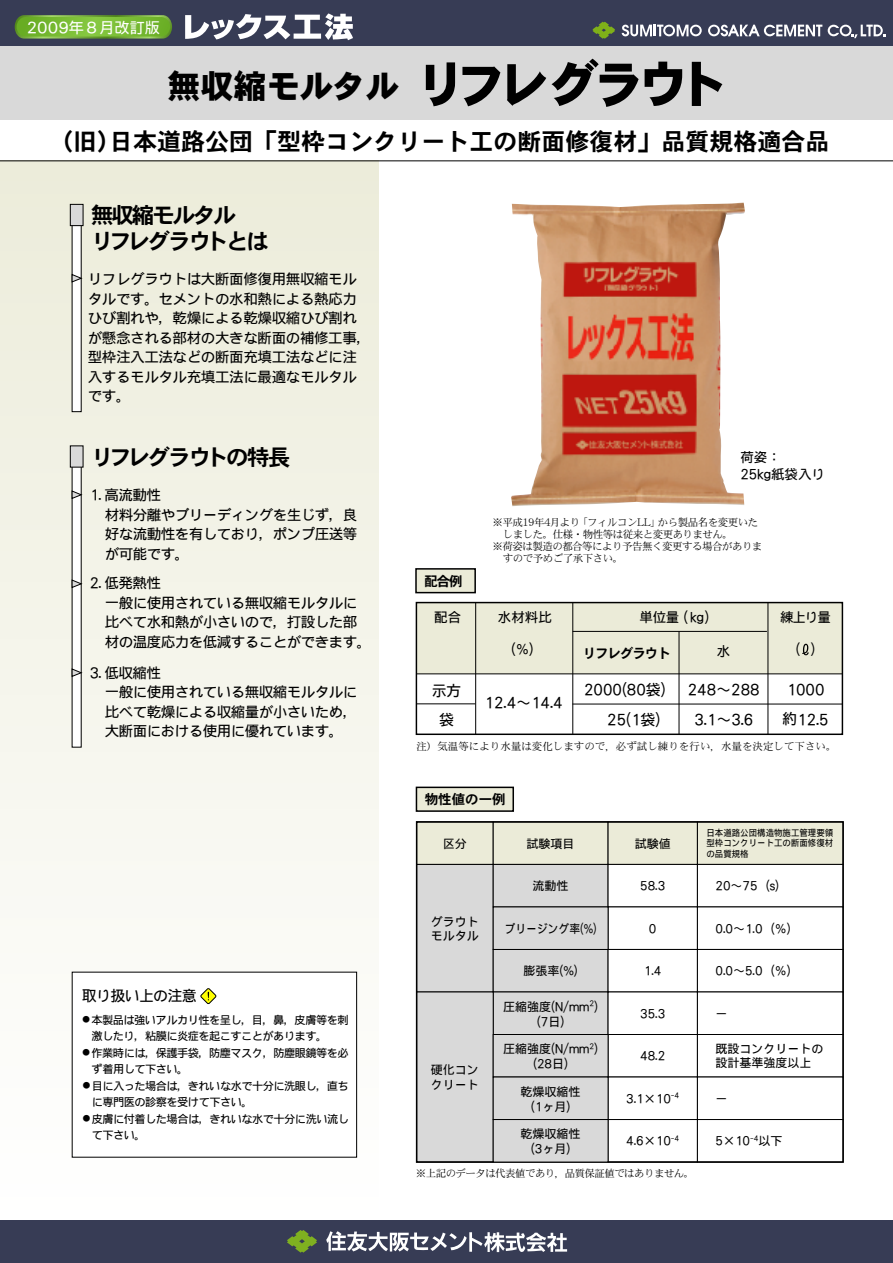
<style>
.page{position:relative;width:893px;height:1263px;background:#fff}
.page>*{position:absolute;margin:0;border:0;box-sizing:border-box;transform-origin:0 0}
.t1{font:33px "DFPHS Gothic CID W9";color:#000}
.t2{font:24px "DFPHS Gothic CID W7";color:#000}
.t3{font:22.2px/25.5px "DFPHS Gothic CID W7";letter-spacing:-.1em;color:#000}
.t4{font:15.15px "DFP Gothic PCID W5";color:#fff;scale:1.1 1}
.t5{font:15px "DFP Gothic PCID W5";color:#000}
.t6{font:15px "DFP Gothic PCID W5";letter-spacing:-.05em;color:#000}
.t7{font:14.25px/19.5px "DFP Gothic PCID W5";letter-spacing:-.04em;color:#000}
.t8{font:13.5px/16.5px "DFP Gothic PCID W5";color:#000}
.t9{font:13.5px "DFPHS Gothic CID W7";letter-spacing:-.08em;color:#000}
.t10{font:12px/15px "DFP Gothic PCID W5";color:#000}
.t11{font:12px "DFP Gothic PCID W5";color:#000;scale:.9 1}
.t12{font:11.25px/16.5px "DFP Gothic PCID W5";letter-spacing:-.05em;color:#000}
.t13{font:10.5px "DFPHS Mincho CID W3";letter-spacing:-.05em;color:#000}
.t14{font:10.5px "DFPHS Mincho CID W3";color:#000}
.t15{font:9px/10.5px "DFP Gothic PCID W5";color:#000;text-align:justify;scale:.94 1}
.s1{font-size:51px}
.s2{font-size:7.5px}
</style>
<div class="page">
<div style="left:0;top:161px;width:378px;height:1063px;background:linear-gradient(to bottom,#ececda,#fff)"></div>
<div style="left:0;top:1220px;width:892px;height:43px;background:#373c55"></div>
<svg style="left:326px;top:1231px;width:241px;height:22px"></svg>
<svg style="left:287px;top:1230px;width:30px;height:23px"></svg>
<div style="left:0;top:0;width:892px;height:51px;background:#373c55"></div>
<div style="left:0;top:47px;width:892px;height:73px;background:#d9d9d9"></div>
<svg style="left:592px;top:22px;width:23px;height:17px"></svg>
<svg style="left:621px;top:25px;width:80px;height:11px"></svg>
<svg style="left:708px;top:25px;width:177px;height:13px"></svg>
<hr style="left:0;top:160px;width:892px;height:1px;background:#000">
<svg style="left:185px;top:13px;width:168px;height:27px"></svg>
<svg style="left:15px;top:15px;width:157px;height:24px"></svg>
<svg style="left:17px;top:17px;width:153px;height:20px;background:#77b932"></svg>
<div style="left:416px;top:603px;width:426px;height:71px;background:#ebebd8"></div>
<hr style="left:475px;top:603px;width:1px;height:131px;background:#000">
<hr style="left:572px;top:602px;width:1px;height:132px;background:#000">
<hr style="left:678px;top:631px;width:1px;height:103px;background:#000">
<div style="left:415px;top:602px;width:428px;height:133px;border:1px solid #000"></div>
<hr style="left:416px;top:703px;width:59px;height:1px;background:#000">
<hr style="left:572px;top:704px;width:270px;height:1px;background:#000">
<hr style="left:572px;top:631px;width:194px;height:1px;background:#000">
<hr style="left:767px;top:603px;width:1px;height:131px;background:#000">
<hr style="left:416px;top:674px;width:426px;height:1px;background:#000">
<div style="left:72px;top:972px;width:285px;height:186px;background:#fff"></div>
<div style="left:416px;top:822px;width:77px;height:43px;background:#ebebd8"></div>
<div style="left:416px;top:864px;width:77px;height:128px;background:#d9d9d9;border:1px solid #000"></div>
<div style="left:493px;top:822px;width:115px;height:43px;background:#ebebd8;border:1px solid #000"></div>
<div style="left:607px;top:822px;width:90px;height:43px;background:#ebebd8"></div>
<div style="left:493px;top:864px;width:115px;height:43px;background:#d9d9d9;border:1px solid #000"></div>
<div style="left:607px;top:864px;width:90px;height:43px;background:#fff;border:1px solid #000"></div>
<div style="left:493px;top:949px;width:115px;height:43px;background:#d9d9d9;border:1px solid #000"></div>
<div style="left:607px;top:949px;width:90px;height:43px;background:#fff;border:1px solid #000"></div>
<div style="left:493px;top:992px;width:115px;height:43px;background:#d9d9d9"></div>
<div style="left:607px;top:992px;width:90px;height:43px;background:#fff"></div>
<div style="left:607px;top:1034px;width:90px;height:43px;background:#fff;border:1px solid #000"></div>
<div style="left:416px;top:992px;width:77px;height:170px;background:#d9d9d9"></div>
<div style="left:607px;top:1119px;width:90px;height:43px;background:#fff;border:1px solid #000"></div>
<div style="left:697px;top:822px;width:146px;height:43px;background:#ebebd8;border:1px solid #000"></div>
<div style="left:697px;top:864px;width:146px;height:43px;background:#fff;border:1px solid #000"></div>
<div style="left:697px;top:949px;width:146px;height:43px;background:#fff;border:1px solid #000"></div>
<div style="left:697px;top:1034px;width:146px;height:43px;background:#fff;border:1px solid #000"></div>
<div style="left:697px;top:1119px;width:146px;height:43px;background:#fff;border:1px solid #000"></div>
<div style="left:416px;top:821px;width:427px;height:342px;border:2px solid #000"></div>
<div style="left:493px;top:1034px;width:115px;height:43px;background:#d9d9d9;border:1px solid #000"></div>
<div style="left:493px;top:1077px;width:115px;height:43px;background:#d9d9d9"></div>
<div style="left:493px;top:1119px;width:115px;height:43px;background:#d9d9d9;border:1px solid #000"></div>
<div style="left:493px;top:907px;width:115px;height:43px;background:#d9d9d9;border:1px solid #000"></div>
<img style="left:511px;top:203px;width:234px;height:303px">
<svg style="left:802px;top:644px;width:6px;height:11px"></svg>
<div style="left:415px;top:568px;width:61px;height:25px;background:#ebebd8;border:2px solid #000"></div>
<div style="left:72px;top:224px;width:10px;height:188px;background:#fff"></div>
<div style="left:70px;top:204px;width:13px;height:22px;background:#d9d9d9;border:1px solid #000"></div>
<svg style="left:71px;top:274px;width:12px;height:9px"></svg>
<div style="left:72px;top:466px;width:10px;height:282px;background:#fff"></div>
<div style="left:70px;top:446px;width:13px;height:22px;background:#d9d9d9;border:1px solid #000"></div>
<svg style="left:71px;top:490px;width:12px;height:10px"></svg>
<svg style="left:71px;top:579px;width:12px;height:10px"></svg>
<svg style="left:71px;top:668px;width:12px;height:9px"></svg>
<svg style="left:200px;top:988px;width:17px;height:16px"></svg>
<div style="left:415px;top:787px;width:99px;height:25px;background:#ebebd8;border:2px solid #000"></div>
<p class="t4" style="left:27px;top:19px;width:123px">2009年8月改訂版</p>
<h1 class="t1" style="left:168px;top:68px;width:563px">無収縮モルタル<span class="s1">リフレグラウト</span></h1>
<h2 class="t2" style="left:49px;top:128px;width:781px">（旧）日本道路公団「型枠コンクリート工の断面修復材」品質規格適合品</h2>
<h3 class="t3" style="left:91px;top:202px;width:180px">無収縮モルタル<br>リフレグラウトとは</h3>
<p class="t7" style="left:88px;top:269px;width:285px">リフレグラウトは大断面修復用無収縮モルタルです。セメントの水和熱による熱応力ひび割れや，乾燥による乾燥収縮ひび割れが懸念される部材の大きな断面の補修工事，型枠注入工法などの断面充填工法などに注入するモルタル充填工法に最適なモルタルです。</p>
<h3 class="t3" style="left:91px;top:444px;width:201px">リフレグラウトの特長</h3>
<p class="t7" style="left:105px;top:485px;width:254px;text-indent:-15px">1. 高流動性<br>材料分離やブリーディングを生じず，良好な流動性を有しており，ポンプ圧送等が可能です。</p>
<p class="t7" style="left:105px;top:573px;width:268px;text-indent:-15px">2. 低発熱性<br>一般に使用されている無収縮モルタルに比べて水和熱が小さいので，打設した部材の温度応力を低減することができます。</p>
<p class="t7" style="left:105px;top:662px;width:254px;text-indent:-15px">3. 低収縮性<br>一般に使用されている無収縮モルタルに比べて乾燥による収縮量が小さいため，大断面における使用に優れています。</p>
<p class="t6" style="left:82px;top:988px;width:116px">取り扱い上の注意</p>
<p class="t12" style="left:91px;top:1011px;width:259px;text-indent:-9px"><span class="s2">●</span> 本製品は強いアルカリ性を呈し，目，鼻，皮膚等を刺激したり，粘膜に炎症を起こすことがあります。</p>
<p class="t12" style="left:92px;top:1044px;width:259px;text-indent:-9px"><span class="s2">●</span> 作業時には，保護手袋，防塵マスク，防塵眼鏡等を必ず着用して下さい。</p>
<p class="t12" style="left:92px;top:1077px;width:259px;text-indent:-9px"><span class="s2">●</span> 目に入った場合は，きれいな水で十分に洗眼し，直ちに専門医の診察を受けて下さい。</p>
<p class="t12" style="left:92px;top:1110px;width:259px;text-indent:-9px"><span class="s2">●</span> 皮膚に付着した場合は，きれいな水で十分に洗い流して下さい。</p>
<p class="t8" style="left:740px;top:449px;width:86px">荷姿：<br>25kg紙袋入り</p>
<p class="t9" style="left:424px;top:574px;width:40px">配合例</p>
<p class="t8" style="left:434px;top:609px;width:28px">配合</p>
<p class="t13" style="left:492px;top:516px;width:267px">※平成19年4月より「フィルコンLL」から製品名を変更いた</p>
<p class="t13" style="left:503px;top:528px;width:231px">しました。仕様・物性等は従来と変更ありません。</p>
<p class="t13" style="left:492px;top:540px;width:271px">※荷姿は製造の都合等により予告無く変更する場合がありま</p>
<p class="t13" style="left:503px;top:552px;width:122px">すので予めご了承下さい。</p>
<p class="t8" style="left:639px;top:609px;width:80px">単位量（ｋｇ）</p>
<p class="t8" style="left:498px;top:609px;width:55px">水材料比</p>
<p class="t8" style="left:502px;top:641px;width:42px">（％）</p>
<p class="t9" style="left:582px;top:646px;width:90px">リフレグラウト</p>
<p class="t8" style="left:716px;top:643px;width:15px">水</p>
<p class="t8" style="left:780px;top:609px;width:52px">練上り量</p>
<p class="t8" style="left:795px;top:641px;width:21px">( )</p>
<p class="t5" style="left:431px;top:682px;width:31px">示方</p>
<p class="t5" style="left:584px;top:681px;width:83px">2000(80袋)</p>
<p class="t5" style="left:687px;top:681px;width:73px">248～288</p>
<p class="t5" style="left:786px;top:681px;width:39px">1000</p>
<p class="t5" style="left:439px;top:712px;width:16px">袋</p>
<p class="t5" style="left:484px;top:695px;width:79px">12.4～14.4</p>
<p class="t5" style="left:607px;top:712px;width:55px">25(1袋)</p>
<p class="t5" style="left:694px;top:712px;width:61px">3.1～3.6</p>
<p class="t5" style="left:782px;top:712px;width:48px">約12.5</p>
<p class="t14" style="left:416px;top:740px;width:421px">注）気温等により水量は変化しますので，必ず試し練りを行い，水量を決定して下さい。</p>
<p class="t9" style="left:425px;top:792px;width:82px">物性値の一例</p>
<p class="t10" style="left:443px;top:836px;width:25px">区分</p>
<p class="t10" style="left:526px;top:836px;width:49px">試験項目</p>
<p class="t10" style="left:634px;top:836px;width:37px">試験値</p>
<p class="t10" style="left:532px;top:878px;width:37px">流動性</p>
<p class="t10" style="left:640px;top:878px;width:27px">58.3</p>
<p class="t10" style="left:649px;top:921px;width:9px">0</p>
<p class="t10" style="left:523px;top:963px;width:56px">膨張率(%)</p>
<p class="t10" style="left:644px;top:963px;width:19px">1.4</p>
<p class="t10" style="left:503px;top:999px;width:96px;text-align:center">圧縮強度(N/mm<sup>2</sup>)（7日）</p>
<p class="t10" style="left:640px;top:1006px;width:27px">35.3</p>
<p class="t10" style="left:640px;top:1048px;width:27px">48.2</p>
<p class="t10" style="left:626px;top:1091px;width:55px">3.1×10<sup>-4</sup></p>
<p class="t10" style="left:431px;top:914px;width:49px;line-height:14.2px">グラウトモルタル</p>
<p class="t11" style="left:504px;top:922px;width:104px">ブリージング率(%)</p>
<p class="t10" style="left:503px;top:1041px;width:96px;text-align:center">圧縮強度(N/mm<sup>2</sup>)（28日）</p>
<p class="t10" style="left:520px;top:1084px;width:61px">乾燥収縮性（1ヶ月）</p>
<p class="t10" style="left:520px;top:1126px;width:61px">乾燥収縮性（3ヶ月）</p>
<p class="t10" style="left:431px;top:1062px;width:49px">硬化コンクリート</p>
<p class="t10" style="left:626px;top:1133px;width:55px">4.6×10<sup>-4</sup></p>
<p class="t13" style="left:416px;top:1168px;width:280px">※上記のデータは代表値であり，品質保証値ではありません。</p>
<p class="t15" style="left:706px;top:827px;width:136px">日本道路公団構造物施工管理要領型枠コンクリート工の断面修復材の品質規格</p>
<p class="t10" style="left:715px;top:878px;width:73px">20～75（s）</p>
<p class="t10" style="left:715px;top:921px;width:85px">0.0～1.0（％）</p>
<p class="t10" style="left:715px;top:963px;width:85px">0.0～5.0（％）</p>
<p class="t10" style="left:715px;top:1006px;width:13px">－</p>
<p class="t10" style="left:715px;top:1041px;width:109px;line-height:14.2px">既設コンクリートの設計基準強度以上</p>
<p class="t10" style="left:715px;top:1091px;width:13px">－</p>
<p class="t10" style="left:715px;top:1133px;width:69px">5×10<sup>-4</sup>以下</p>
</div>
